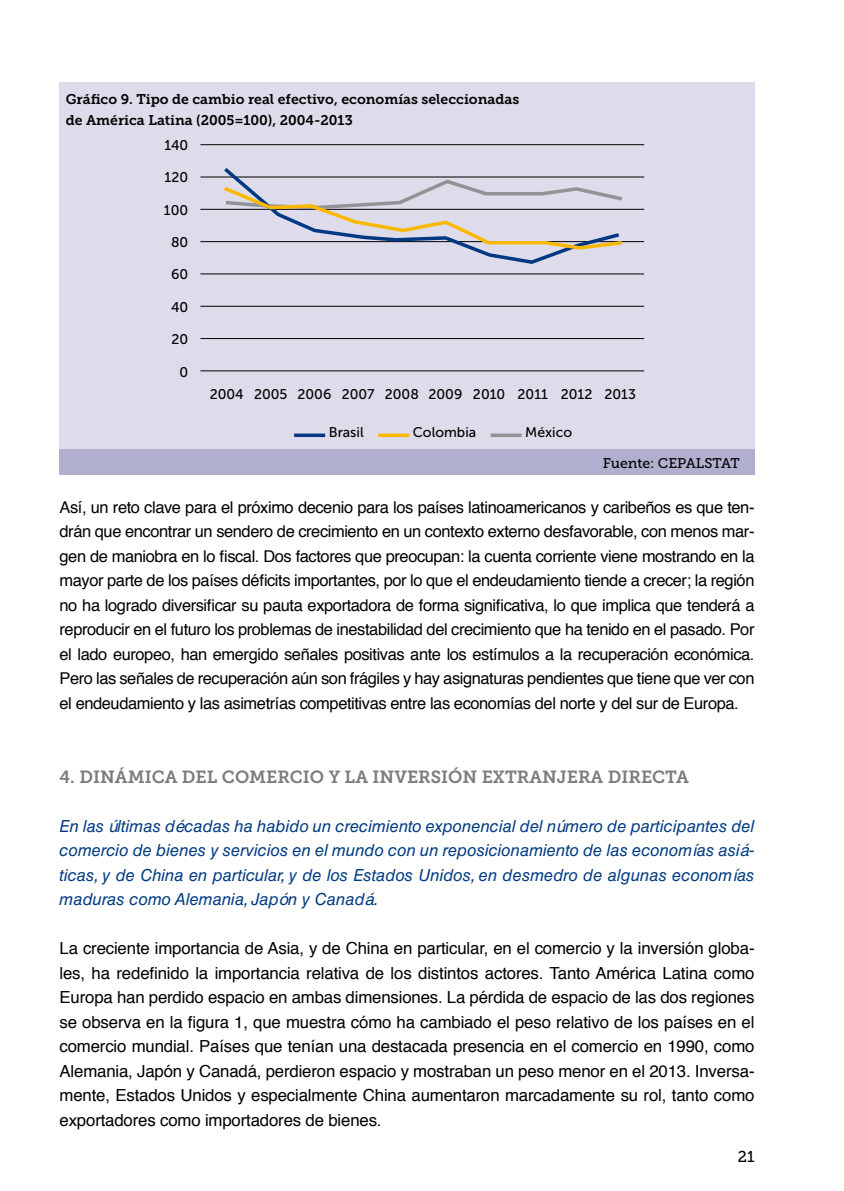
<style>
.page{position:relative;width:844px;height:1191px;background:#fff}
.page>*{position:absolute;margin:0;border:0;box-sizing:border-box;transform-origin:0 0}
.t1{font:17.5px "Museo Slab 700";color:#7b7c7e}
.t2{font:16.62px/24.5px "Helvetica";letter-spacing:-.01em;color:#000;text-align:justify}
.t3{font:italic 16.62px/24.5px "Helvetica LT Std";color:#023b83;text-align:justify}
.t4{font:16.28px/24.5px "Helvetica";letter-spacing:-.025em;color:#000;text-align:justify}
.t5{font:15.75px "Museo Slab 500";color:#000}
.t6{font:14px/20.5px "Museo Slab 700";color:#000}
.t7{font:14px "Museo Sans 500";color:#000}
.t8{font:14px "Museo Slab 500";color:#000}
.s1{color:#013a82}
</style>
<div class="page">
<div style="left:60px;top:82px;width:694px;height:380px;background:#dedceb"></div>
<hr style="left:200px;top:209px;width:444px;height:1px;background:#000">
<div style="left:60px;top:450px;width:694px;height:25px;background:#b1afcf"></div>
<svg style="left:294px;top:433px;width:31px;height:4px"></svg>
<svg style="left:378px;top:433px;width:31px;height:4px"></svg>
<svg style="left:490px;top:433px;width:31px;height:4px"></svg>
<hr style="left:200px;top:144px;width:444px;height:1px;background:#000">
<hr style="left:200px;top:177px;width:444px;height:1px;background:#000">
<hr style="left:200px;top:241px;width:444px;height:1px;background:#000">
<hr style="left:200px;top:273px;width:444px;height:1px;background:#000">
<hr style="left:200px;top:306px;width:444px;height:1px;background:#000">
<hr style="left:200px;top:338px;width:444px;height:1px;background:#000">
<hr style="left:200px;top:370px;width:444px;height:1px;background:#000">
<svg style="left:220px;top:168px;width:402px;height:96px"></svg>
<svg style="left:220px;top:178px;width:405px;height:73px"></svg>
<p class="t6" style="left:66px;top:89px;width:455px">Gráfico 9. Tipo de cambio real efectivo, economías seleccionadas de América Latina (2005=100), 2004-2013</p>
<p class="t7" style="left:164px;top:137px;width:25px">140</p>
<p class="t7" style="left:165px;top:170px;width:25px">120</p>
<p class="t7" style="left:164px;top:202px;width:26px">100</p>
<p class="t7" style="left:171px;top:234px;width:19px">80</p>
<p class="t7" style="left:171px;top:267px;width:19px">60</p>
<p class="t7" style="left:171px;top:299px;width:19px">40</p>
<p class="t7" style="left:171px;top:332px;width:18px">20</p>
<p class="t7" style="left:179px;top:364px;width:10px">0</p>
<p class="t7" style="left:210px;top:387px;width:427px">2004 2005 2006 2007 2008 2009 2010 2011 2012 2013</p>
<p class="t7" style="left:329px;top:424px;width:36px">Brasil</p>
<p class="t7" style="left:412px;top:424px;width:65px">Colombia</p>
<p class="t7" style="left:525px;top:424px;width:48px">México</p>
<p class="t8" style="left:602px;top:455px;width:138px">Fuente: CEPALSTAT</p>
<p class="t4" style="left:60px;top:495px;width:696px">Así, un reto clave para el próximo decenio para los países latinoamericanos y caribeños es que ten&shy;drán que encontrar un sendero de crecimiento en un contexto externo desfavorable, con menos mar&shy;gen de maniobra en lo fiscal. Dos factores que preocupan: la cuenta corriente viene mostrando en la mayor parte de los países déficits importantes, por lo que el endeudamiento tiende a crecer; la región no ha logrado diversificar su pauta exportadora de forma significativa, lo que implica que tenderá a reproducir en el futuro los problemas de inestabilidad del crecimiento que ha tenido en el pasado. Por el lado europeo, han emergido señales positivas ante los estímulos a la recuperación económica.<br>Pero las señales de recuperación aún son frágiles y hay asignaturas pendientes que tiene que ver con el endeudamiento y las asimetrías competitivas entre las economías del norte y del sur de Europa.</p>
<p class="t1" style="left:60px;top:766px;width:97px">4. Dinámica</p>
<p class="t1" style="left:182px;top:766px;width:13px">del</p>
<p class="t1" style="left:222px;top:766px;width:465px">Comercio y la Inversión Extranjera Directa</p>
<p class="t3" style="left:60px;top:813px;width:696px"><span class="s1">En las</span> últimas décadas ha habido un crecimiento exponencial del número de participantes del comercio de bienes y servicios en el mundo con un reposicionamiento de las economías asiá&shy;ticas, y de China en particular, y de los Estados Unidos, en desmedro de algunas economías maduras como Alemania, Japón y Canad<span class="s1">á.</span></p>
<p class="t2" style="left:60px;top:936px;width:696px">La creciente importancia de Asia, y de China en particular, en el comercio y la inversión globa&shy;les, ha redefinido la importancia relativa de los distintos actores. Tanto América Latina como Europa han perdido espacio en ambas dimensiones. La pérdida de espacio de las dos regiones se observa en la figura 1, que muestra cómo ha cambiado el peso relativo de los países en el comercio mundial. Países que tenían una destacada presencia en el comercio en 1990, como Alemania, Japón y Canadá, perdieron espacio y mostraban un peso menor en el 2013. Inversa&shy;mente, Estados Unidos y especialmente China aumentaron marcadamente su rol, tanto como exportadores como importadores de bienes.</p>
<p class="t5" style="left:737px;top:1147px;width:18px">21</p>
</div>
